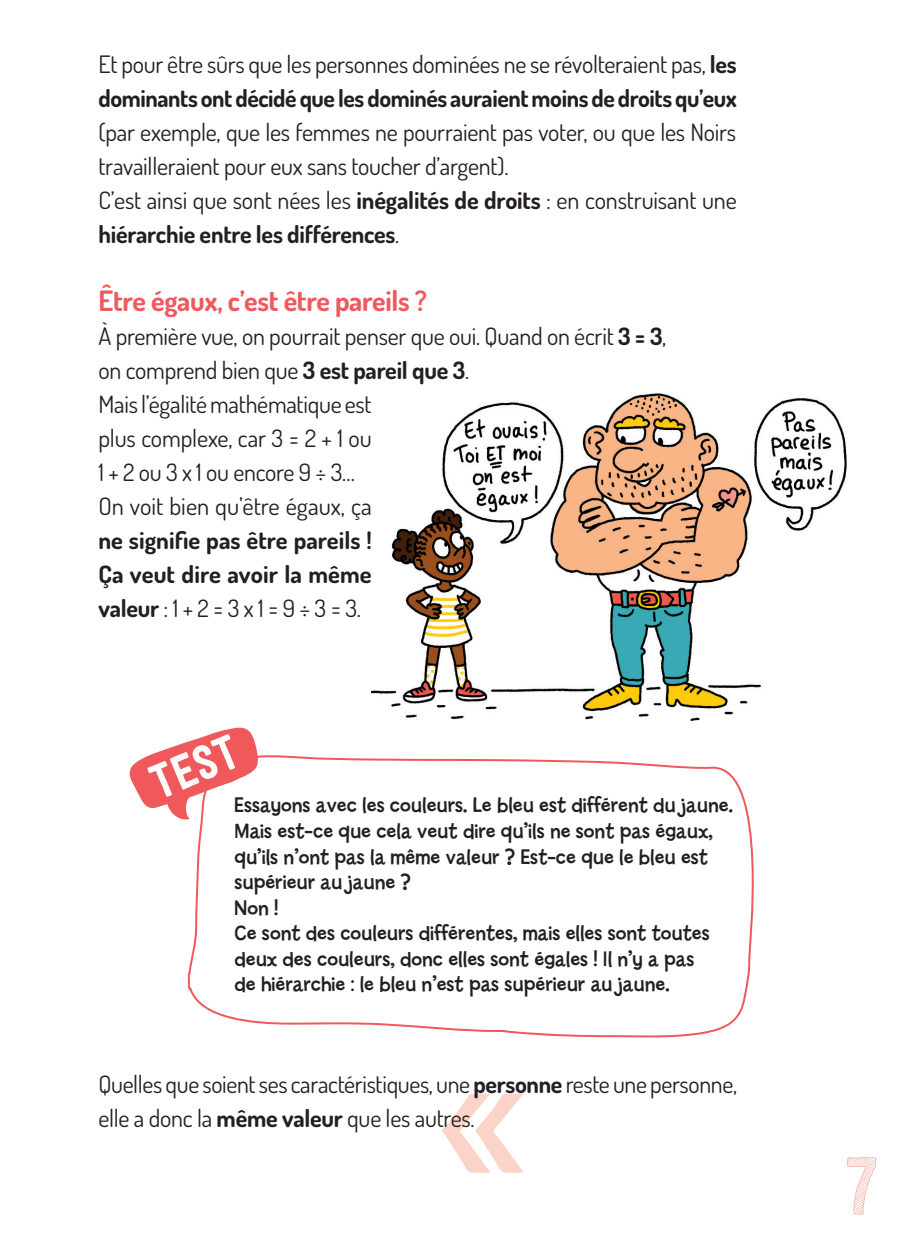
<style>
.page{position:relative;width:908px;height:1247px;background:#fff}
.page>*{position:absolute;margin:0;border:0;box-sizing:border-box;transform-origin:0 0}
.t1{font:80px "Festivo Letters No 7";color:#f8aa9d}
.t2{font:48px "Festivo Letters No.6";color:#fff}
.t3{font:700 28px "Dosis";letter-spacing:-.01em;color:#f0595b}
.t4{font:24px/34px "Dosis";letter-spacing:-.01em;color:#231f20}
.t5{font:700 24px/34px "Dosis";letter-spacing:-.015em;color:#231f20}
.t6{font:22px/25.4px "Billy";color:#231f20}
.s1{font-weight:400}
.s2{font-weight:700}
</style>
<div class="page">
<svg style="left:442px;top:1093px;width:81px;height:80px"></svg>
<svg style="left:188px;top:755px;width:566px;height:283px"></svg>
<svg style="left:129px;top:727px;width:129px;height:94px"></svg>
<img style="left:371px;top:393px;width:475px;height:328px">
<p class="t5" style="left:98px;top:47px;width:640px"><span class="s1">Et pour être sûrs que les personnes dominées ne se révolteraient pas,</span> les dominants ont décidé que les dominés auraient moins de droits qu’eux</p>
<p class="t4" style="left:98px;top:114px;width:639px">(par exemple, que les femmes ne pourraient pas voter, ou que les Noirs travailleraient pour eux sans toucher d’argent).<br>C’est ainsi que sont nées les <span class="s2">inégalités de droits</span> : en construisant une <span class="s2">hiérarchie entre les différences</span>.</p>
<p class="t3" style="left:98px;top:283px;width:330px">Être égaux, c’est être pareils ?</p>
<p class="t4" style="left:98px;top:318px;width:569px">À première vue, on pourrait penser que oui. Quand on écrit <span class="s2">3 = 3</span>, on comprend bien que <span class="s2">3 est pareil que 3</span>.<br>Mais l’égalité mathématique est<br>plus complexe, car 3 = 2 + 1 ou<br>1 + 2 ou 3 x 1 ou encore 9 ÷ 3…<br>On voit bien qu’être égaux, ça</p>
<p class="t5" style="left:98px;top:523px;width:275px;text-align:justify">ne signifie pas être pareils !<br>Ça veut dire avoir la même valeur <span class="s1">: 1 + 2 = 3 x 1 = 9 ÷ 3 = 3.</span></p>
<h2 class="t2" style="left:141px;top:758px;width:93px;rotate:-23deg">test</h2>
<p class="t6" style="left:234px;top:793px;width:500px">Essayons avec les couleurs. Le bleu est différent du jaune.<br>Mais est-ce que cela veut dire qu’ils ne sont pas égaux, qu’ils n’ont pas la même valeur ? Est-ce que le bleu est supérieur au jaune ?<br>Non !<br>Ce sont des couleurs différentes, mais elles sont toutes deux des couleurs, donc elles sont égales ! Il n’y a pas<br>de hiérarchie : le bleu n’est pas supérieur au jaune.</p>
<p class="t4" style="left:98px;top:1066px;width:640px">Quelles que soient ses caractéristiques, une <span class="s2">personne</span> reste une personne, elle a donc la <span class="s2">même valeur</span> que les autres.</p>
<h1 class="t1" style="left:844px;top:1137px;width:35px">7</h1>
</div>
